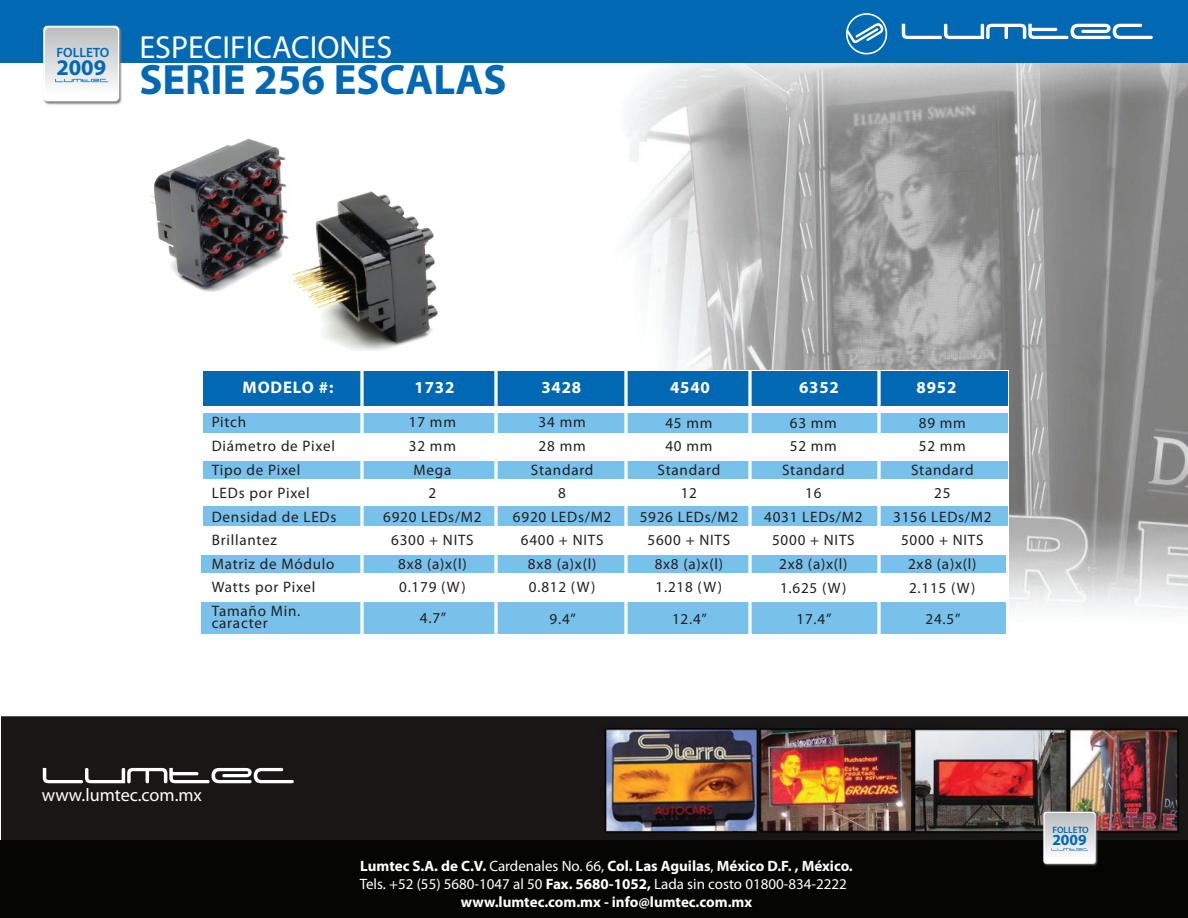
<style>
.page{position:relative;width:1188px;height:918px;background:#fff}
.page>*{position:absolute;margin:0;border:0;box-sizing:border-box;transform-origin:0 0}
.t1{font:700 42.6px "Myriad Pro";color:#0168b3}
.t2{font:32.1px "Myriad Pro";color:#fff}
.t3{font:700 22.5px "Myriad Pro";color:#0168b3}
.t4{font:18.15px "Myriad Pro";color:#fff}
.t5{font:700 16.8px "Myriad Pro";letter-spacing:.05em;color:#fff}
.t6{font:700 15.45px "Myriad Pro";color:#0168b3}
.t7{font:15.15px/23.5px "Myriad Pro";letter-spacing:.05em;color:#231f20;text-align:center}
.t8{font:700 15px/18px "Myriad Pro";color:#fff;text-align:center}
.t9{font:600 13.5px "Myriad Pro";color:#0168b3}
.t10{font:600 9.3px "Myriad Pro";color:#0168b3}
.s1{font-weight:400}
</style>
<div class="page">
<img style="left:2px;top:62px;width:1186px;height:779px">
<div style="left:0;top:0;width:1188px;height:62px;background:#0168b3"></div>
<img style="left:0;top:25px;width:175px;height:132px">
<div style="left:43px;top:26px;width:76px;height:75px;background:#fff;border-radius:4px"></div>
<svg style="left:45px;top:28px;width:73px;height:57px;background:#d3d6d9"></svg>
<svg style="left:846px;top:13px;width:42px;height:41px"></svg>
<div style="left:0;top:841px;width:1188px;height:77px;background:#050504"></div>
<img style="left:990px;top:759px;width:161px;height:107px">
<div style="left:1043px;top:812px;width:53px;height:52px;background:#fff;border-radius:3px"></div>
<svg style="left:1045px;top:813px;width:50px;height:40px;background:#d3d6d9"></svg>
<svg style="left:902px;top:24px;width:251px;height:15px"></svg>
<svg style="left:43px;top:768px;width:251px;height:15px"></svg>
<div style="left:200px;top:371px;width:809px;height:265px;background:#fff"></div>
<div style="left:203px;top:371px;width:805px;height:34px;background:#0168b3"></div>
<div style="left:203px;top:414px;width:805px;height:19px;background:#77c1eb"></div>
<div style="left:203px;top:461px;width:805px;height:17px;background:#77c1eb"></div>
<div style="left:203px;top:506px;width:805px;height:20px;background:#77c1eb"></div>
<div style="left:201px;top:555px;width:805px;height:18px;background:#77c1eb"></div>
<div style="left:201px;top:602px;width:805px;height:32px;background:#77c1eb"></div>
<svg style="left:360px;top:370px;width:4px;height:267px"></svg>
<svg style="left:494px;top:370px;width:4px;height:267px"></svg>
<svg style="left:624px;top:370px;width:4px;height:267px"></svg>
<svg style="left:748px;top:370px;width:4px;height:267px"></svg>
<svg style="left:877px;top:370px;width:4px;height:267px"></svg>
<img style="left:132px;top:124px;width:344px;height:243px">
<p class="t9" style="left:56px;top:44px;width:54px">FOLLETO</p>
<p class="t3" style="left:56px;top:53px;width:51px">2009</p>
<p class="t2" style="left:139px;top:27px;width:254px">ESPECIFICACIONES</p>
<p class="t1" style="left:139px;top:52px;width:369px">SERIE 256 ESCALAS</p>
<p class="t5" style="left:243px;top:376px;width:92px">MODELO #:</p>
<p class="t5" style="left:415px;top:376px;width:41px">1732</p>
<p class="t5" style="left:541px;top:376px;width:41px">3428</p>
<p class="t5" style="left:670px;top:376px;width:41px">4540</p>
<p class="t5" style="left:799px;top:376px;width:41px">6352</p>
<p class="t5" style="left:917px;top:376px;width:41px">8952</p>
<p class="t7" style="left:212px;top:410px;width:126px;text-align:left">Pitch<br>Diámetro de Pixel<br>Tipo de Pixel<br>LEDs por Pixel<br>Densidad de LEDs<br>Brillantez<br>Matriz de Módulo<br>Watts por Pixel<br>Tamaño Min.</p>
<p class="t7" style="left:212px;top:611px;width:58px">caracter</p>
<p class="t7" style="left:513px;top:410px;width:100px">34 mm<br>28 mm<br>Standard<br>8<br>6920 LEDs/M2<br>6400 + NITS<br>8x8 (a)x(l)<br>0.812 (W)</p>
<p class="t7" style="left:550px;top:606px;width:28px">9.4”</p>
<p class="t7" style="left:764px;top:410px;width:100px">63 mm<br>52 mm<br>Standard<br>16<br>4031 LEDs/M2<br>5000 + NITS<br>2x8 (a)x(l)<br>1.625 (W)</p>
<p class="t7" style="left:797px;top:607px;width:36px">17.4”</p>
<p class="t7" style="left:383px;top:410px;width:100px">17 mm<br>32 mm<br>Mega<br>2<br>6920 LEDs/M2<br>6300 + NITS<br>8x8 (a)x(l)<br>0.179 (W)</p>
<p class="t7" style="left:420px;top:606px;width:28px">4.7”</p>
<p class="t7" style="left:893px;top:411px;width:100px">89 mm<br>52 mm<br>Standard<br>25<br>3156 LEDs/M2<br>5000 + NITS<br>2x8 (a)x(l)<br>2.115 (W)</p>
<p class="t7" style="left:926px;top:607px;width:36px">24.5”</p>
<p class="t7" style="left:640px;top:410px;width:100px">45 mm<br>40 mm<br>Standard<br>12<br>5926 LEDs/M2<br>5600 + NITS<br>8x8 (a)x(l)<br>1.218 (W)</p>
<p class="t7" style="left:672px;top:606px;width:36px">12.4”</p>
<p class="t4" style="left:42px;top:783px;width:162px">www.lumtec.com.mx</p>
<p class="t8" style="left:360px;top:856px;width:495px">Lumtec S.A. de C.V. <span class="s1">Cardenales No. 66,</span> Col. Las Aguilas<span class="s1">,</span> México D.F. , México.<br><span class="s1">Tels. +52 (55) 5680-1047 al 50</span> Fax. 5680-1052, <span class="s1">Lada sin costo 01800-834-2222 </span>www.lumtec.com.mx - info@lumtec.com.mx</p>
<p class="t10" style="left:1052px;top:824px;width:38px">FOLLETO</p>
<p class="t6" style="left:1052px;top:830px;width:36px">2009</p>
</div>
